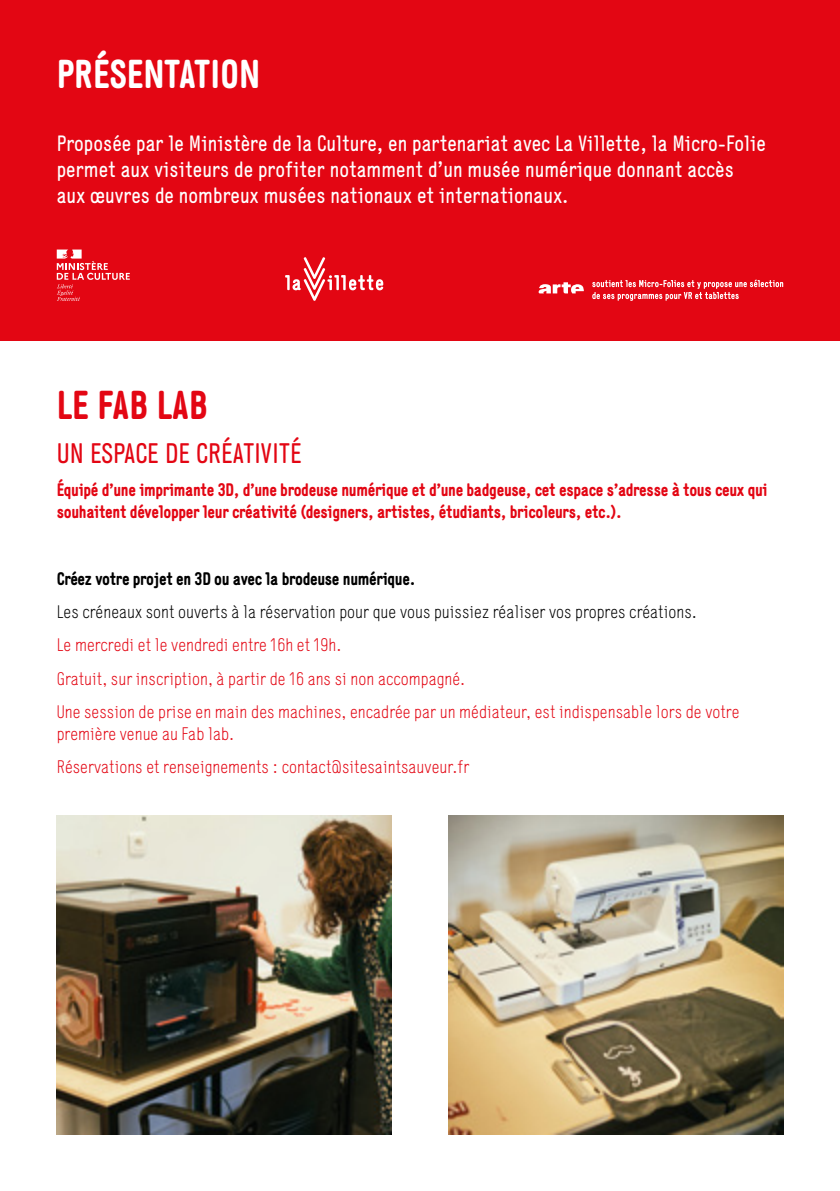
<style>
.page{position:relative;width:840px;height:1191px;background:#fff}
.page>*{position:absolute;margin:0;border:0;box-sizing:border-box;transform-origin:0 0}
.t1{font:700 40px "Generika";color:#fff}
.t2{font:700 40px "Generika";color:#e30613}
.t3{font:28px "Generika";color:#e30613}
.t4{font:22px/26px "Generika";color:#fff}
.t5{font:300 18px/33.4px "Generika";color:#e30613}
.t6{font:700 18px/22px "Generika";letter-spacing:-.02em;color:#e30613}
.t7{font:300 18px "Generika";color:#000}
.t8{font:700 18px "Generika";letter-spacing:-.02em;color:#000}
</style>
<div class="page">
<div style="left:0;top:0;width:839px;height:340px;background:#e30613"></div>
<svg style="left:57px;top:249px;width:73px;height:52px"></svg>
<svg style="left:285px;top:257px;width:98px;height:44px"></svg>
<svg style="left:538px;top:282px;width:46px;height:11px"></svg>
<svg style="left:592px;top:279px;width:190px;height:22px"></svg>
<img style="left:448px;top:815px;width:334px;height:319px">
<img style="left:57px;top:815px;width:334px;height:319px">
<h1 class="t1" style="left:57px;top:50px;width:205px">PRÉSENTATION</h1>
<p class="t4" style="left:57px;top:130px;width:710px">Proposée par le Ministère de la Culture, en partenariat avec La Villette, la Micro-Folie permet aux visiteurs de profiter notamment d’un musée numérique donnant accès aux œuvres de nombreux musées nationaux et internationaux.</p>
<h1 class="t2" style="left:57px;top:381px;width:153px">LE FAB LAB</h1>
<h2 class="t3" style="left:57px;top:437px;width:246px">UN ESPACE DE CRÉATIVITÉ</h2>
<p class="t6" style="left:57px;top:478px;width:712px">Équipé d’une imprimante 3D, d’une brodeuse numérique et d’une badgeuse, cet espace s’adresse à tous ceux qui souhaitent développer leur créativité (designers, artistes, étudiants, bricoleurs, etc.).</p>
<p class="t8" style="left:57px;top:567px;width:360px">Créez votre projet en 3D ou avec la brodeuse numérique.</p>
<p class="t7" style="left:57px;top:601px;width:641px">Les créneaux sont ouverts à la réservation pour que vous puissiez réaliser vos propres créations.</p>
<p class="t5" style="left:57px;top:628px;width:683px">Le mercredi et le vendredi entre 16h et 19h.<br>Gratuit, sur inscription, à partir de 16 ans si non accompagné.<br>Une session de prise en main des machines, encadrée par un médiateur, est indispensable lors de votre</p>
<p class="t5" style="left:57px;top:717px;width:414px">première venue au Fab lab.<br>Réservations et renseignements : contact@sitesaintsauveur.fr</p>
</div>
